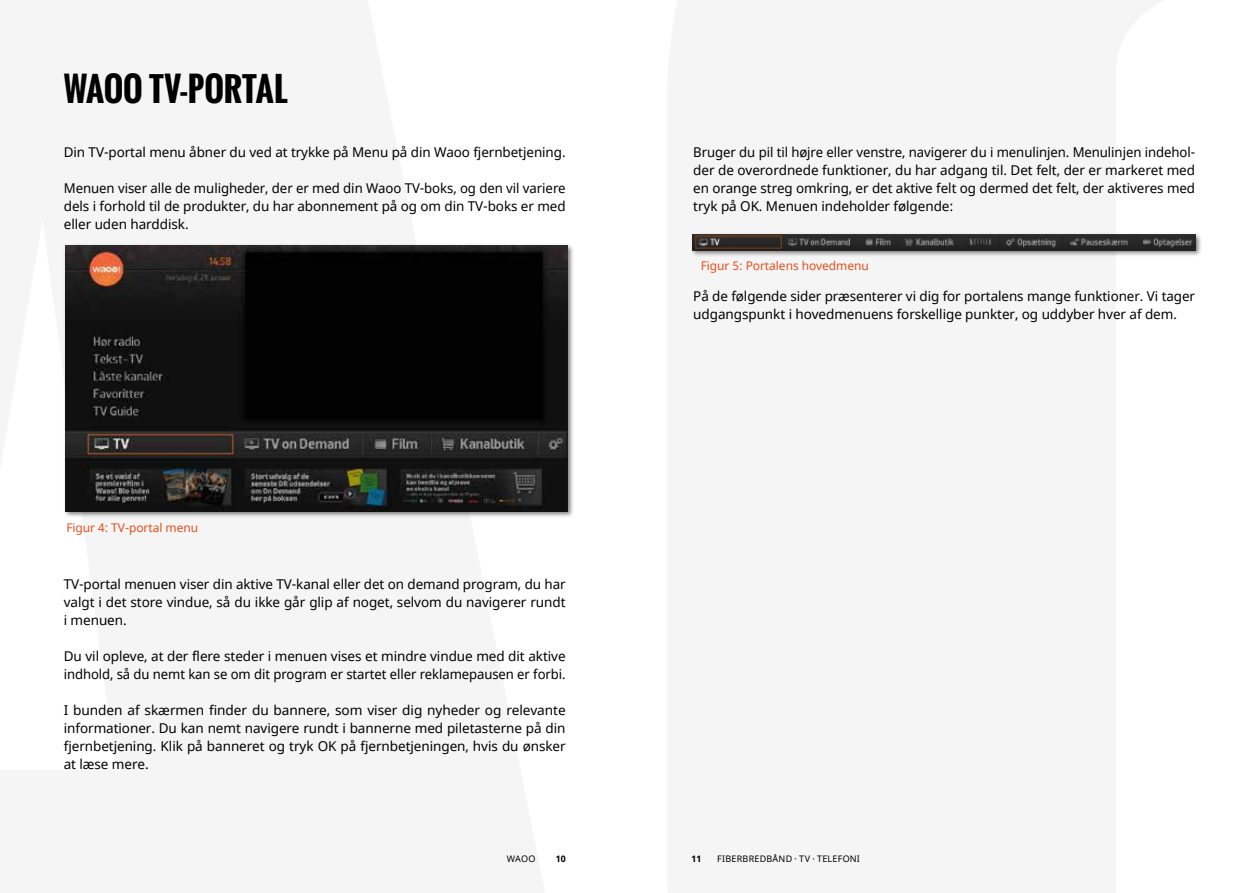
<style>
.page{position:relative;width:1259px;height:893px;background:#fff}
.page>*{position:absolute;margin:0;border:0;box-sizing:border-box;transform-origin:0 0}
.t1{font:700 33px "Oswald";letter-spacing:-.01em;color:#000}
.t2{font:13.5px/18px "Noto Sans";letter-spacing:-.005em;color:#000;text-align:justify}
.t3{font:12px "Noto Sans";letter-spacing:-.005em;color:#e94e1d}
.t4{font:9px "Noto Sans";letter-spacing:.025em;color:#000}
.t5{font:700 9px "Noto Sans";color:#000}
</style>
<div class="page">
<div style="left:63px;top:243px;width:511px;height:275px;background:#000;opacity:.5"></div>
<img style="left:65px;top:246px;width:503px;height:266px">
<div style="left:690px;top:232px;width:512px;height:25px;background:#000;opacity:.5"></div>
<img style="left:693px;top:235px;width:502px;height:15px">
<h1 class="t1" style="left:64px;top:64px;width:225px">WAOO TV-PORTAL</h1>
<p class="t2" style="left:64px;top:144px;width:503px">Din TV-portal menu åbner du ved at trykke på Menu på din Waoo fjernbetjening.</p>
<p class="t2" style="left:64px;top:180px;width:503px">Menuen viser alle de muligheder, der er med din Waoo TV-boks, og den vil variere dels i forhold til de produkter, du har abonnement på og om din TV-boks er med eller uden harddisk.</p>
<p class="t3" style="left:66px;top:519px;width:133px">Figur 4: TV-portal menu</p>
<p class="t2" style="left:64px;top:576px;width:503px">TV-portal menuen viser din aktive TV-kanal eller det on demand program, du har valgt i det store vindue, så du ikke går glip af noget, selvom du navigerer rundt i menuen.</p>
<p class="t2" style="left:64px;top:648px;width:503px">Du vil opleve, at der flere steder i menuen vises et mindre vindue med dit aktive indhold, så du nemt kan se om dit program er startet eller reklamepausen er forbi.</p>
<p class="t2" style="left:64px;top:702px;width:503px">I bunden af skærmen finder du bannere, som viser dig nyheder og relevante informationer. Du kan nemt navigere rundt i bannerne med piletasterne på din fjernbetjening. Klik på banneret og tryk OK på fjernbetjeningen, hvis du ønsker at læse mere.</p>
<p class="t2" style="left:693px;top:144px;width:503px">Bruger du pil til højre eller venstre, navigerer du i menulinjen. Menulinjen indehol&shy;der de overordnede funktioner, du har adgang til. Det felt, der er markeret med en orange streg omkring, er det aktive felt og dermed det felt, der aktiveres med tryk på OK. Menuen indeholder følgende:</p>
<p class="t3" style="left:701px;top:257px;width:170px">Figur 5: Portalens hovedmenu</p>
<p class="t2" style="left:693px;top:288px;width:503px">På de følgende sider præsenterer vi dig for portalens mange funktioner. Vi tager udgangspunkt i hovedmenuens forskellige punkter, og uddyber hver af dem.</p>
<p class="t4" style="left:507px;top:852px;width:30px">WAOO</p>
<p class="t5" style="left:556px;top:852px;width:12px">10</p>
<p class="t5" style="left:691px;top:852px;width:11px">11</p>
<p class="t4" style="left:717px;top:852px;width:144px">FIBERBREDBÅND · TV · TELEFONI</p>
</div>
